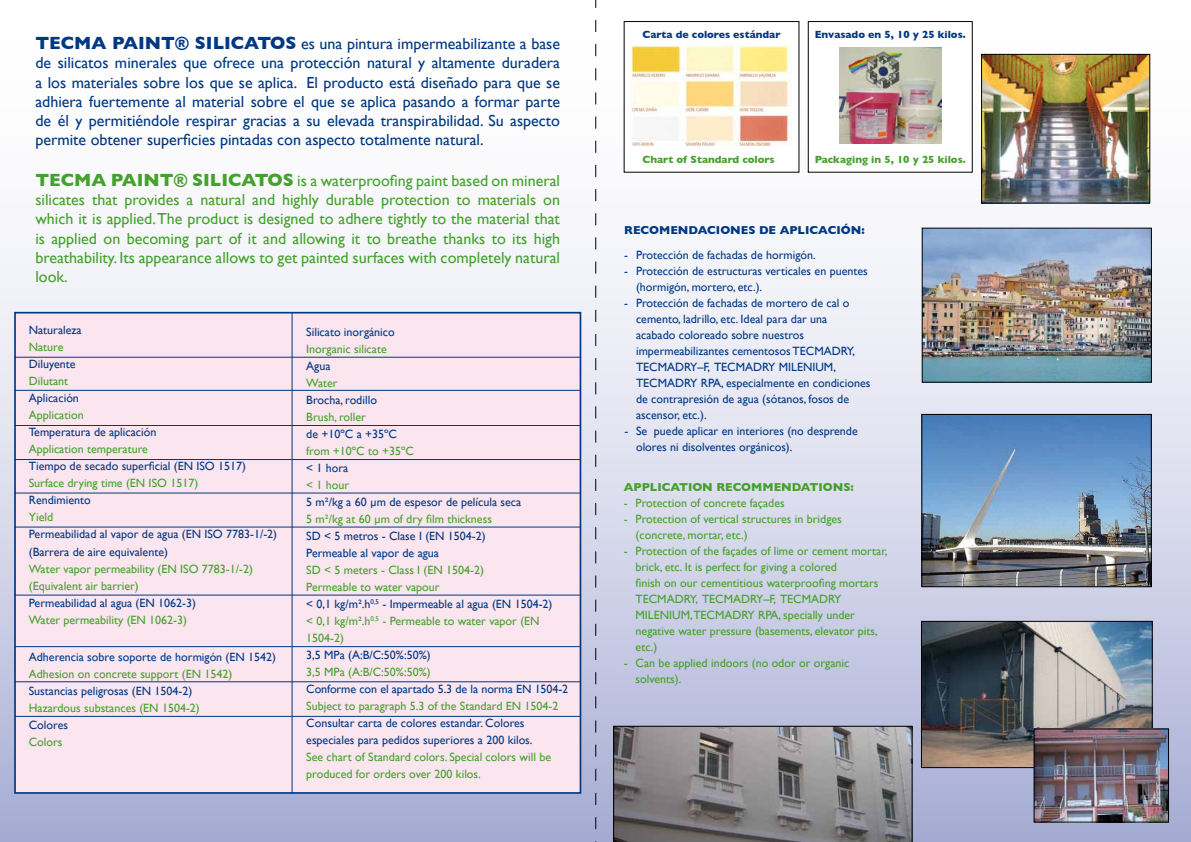
<style>
.page{position:relative;width:1191px;height:842px;background:#fff}
.page>*{position:absolute;margin:0;border:0;box-sizing:border-box;transform-origin:0 0}
.t1{font:16px/19.2px "Gill Sans";color:#003882;text-align:justify}
.t2{font:16px/19.2px "Gill Sans";color:#44a12b;text-align:justify}
.t3{font:12px/16px "Gill Sans";color:#003882}
.t4{font:12px/16px "Gill Sans";color:#44a12b}
.t5{font:700 11.7px "Gill Sans";color:#003882}
.t6{font:700 11.7px "Gill Sans";color:#44a12b}
.t7{font:700 10.6px "Gill Sans";color:#003882}
.t8{font:700 10.6px "Gill Sans";color:#44a12b}
.s1{font-weight:700;font-size:18px}
.s2{color:#003882}
</style>
<div class="page">
<div style="left:0;top:0;width:1191px;height:842px;background:linear-gradient(to bottom,#fff,#aeb4d7)"></div>
<svg style="left:595px;top:0;width:1px;height:842px"></svg>
<div style="left:14px;top:312px;width:567px;height:482px;background:#fbe5ef;border:2px solid #003882"></div>
<hr style="left:15px;top:357px;width:565px;height:1px;background:#003882">
<hr style="left:15px;top:390px;width:565px;height:1px;background:#003882">
<hr style="left:15px;top:425px;width:565px;height:1px;background:#003882">
<hr style="left:15px;top:459px;width:565px;height:1px;background:#003882">
<hr style="left:15px;top:493px;width:565px;height:1px;background:#003882">
<hr style="left:15px;top:527px;width:565px;height:1px;background:#003882">
<hr style="left:15px;top:595px;width:565px;height:1px;background:#003882">
<hr style="left:15px;top:646px;width:565px;height:1px;background:#003882">
<hr style="left:15px;top:681px;width:565px;height:1px;background:#003882">
<hr style="left:15px;top:716px;width:565px;height:1px;background:#003882">
<hr style="left:292px;top:313px;width:1px;height:480px;background:#003882">
<div style="left:624px;top:21px;width:175px;height:151px;background:#fff"></div>
<img style="left:631px;top:46px;width:160px;height:100px">
<div style="left:808px;top:21px;width:164px;height:151px;background:#fff;border:1px solid #000"></div>
<img style="left:839px;top:47px;width:102px;height:97px">
<svg style="left:613px;top:726px;width:299px;height:116px;background:#838182"></svg>
<img style="left:923px;top:416px;width:226px;height:169px">
<div style="left:921px;top:414px;width:230px;height:173px;border:1px solid #000"></div>
<img style="left:923px;top:230px;width:226px;height:151px">
<div style="left:921px;top:228px;width:230px;height:155px;border:1px solid #000"></div>
<img style="left:923px;top:623px;width:227px;height:143px">
<div style="left:921px;top:621px;width:231px;height:147px;border:1px solid #000"></div>
<img style="left:1035px;top:730px;width:132px;height:90px">
<div style="left:1033px;top:728px;width:136px;height:94px;border:1px solid #000"></div>
<img style="left:983px;top:56px;width:165px;height:146px">
<div style="left:981px;top:54px;width:169px;height:150px;border:1px solid #000"></div>
<p class="t1" style="left:35px;top:34px;width:526px"><span class="s1">TECMA PAINT® SILICATOS</span> es una pintura impermeabilizante a base de silicatos minerales que ofrece una protección natural y altamente duradera a los materiales sobre los que se aplica. El producto está diseñado para que se adhiera fuertemente al material sobre el que se aplica pasando a formar parte de él y permitiéndole respirar gracias a su elevada transpirabilidad. Su aspecto permite obtener superficies pintadas con aspecto totalmente natural.</p>
<p class="t2" style="left:35px;top:171px;width:526px"><span class="s1">TECMA PAINT® SILICATOS</span> is a waterproofing paint based on mineral silicates that provides a natural and highly durable protection to materials on which it is applied. The product is designed to adhere tightly to the material that is applied on becoming part of it and allowing it to breathe thanks to its high breathability. Its appearance allows to get painted surfaces with completely natural look.</p>
<p class="t3" style="left:29px;top:322px;width:54px">Naturaleza</p>
<p class="t4" style="left:29px;top:339px;width:36px">Nature</p>
<p class="t3" style="left:29px;top:356px;width:48px">Diluyente</p>
<p class="t4" style="left:29px;top:373px;width:41px">Dilutant</p>
<p class="t3" style="left:29px;top:390px;width:52px">Aplicación</p>
<p class="t4" style="left:29px;top:407px;width:56px">Application</p>
<p class="t3" style="left:29px;top:424px;width:129px">Temperatura de aplicación</p>
<p class="t4" style="left:29px;top:441px;width:121px">Application temperature</p>
<p class="t3" style="left:29px;top:458px;width:219px">Tiempo de secado superficial (EN ISO 1517)</p>
<p class="t4" style="left:29px;top:475px;width:171px">Surface drying time (EN ISO 1517)</p>
<p class="t3" style="left:29px;top:492px;width:63px">Rendimiento</p>
<p class="t4" style="left:29px;top:509px;width:26px">Yield</p>
<p class="t3" style="left:29px;top:526px;width:250px;line-height:17px">Permeabilidad al vapor de agua (EN ISO 7783-1/-2) (Barrera de aire equivalente)</p>
<p class="t4" style="left:29px;top:560px;width:226px;line-height:17px">Water vapor permeability (EN ISO 7783-1/-2) (Equivalent air barrier)</p>
<p class="t3" style="left:29px;top:594px;width:169px">Permeabilidad al agua (EN 1062-3)</p>
<p class="t4" style="left:29px;top:611px;width:160px">Water permeability (EN 1062-3)</p>
<p class="t3" style="left:29px;top:648px;width:249px">Adherencia sobre soporte de hormigón (EN 1542)</p>
<p class="t4" style="left:29px;top:665px;width:205px">Adhesion on concrete support (EN 1542)</p>
<p class="t3" style="left:29px;top:682px;width:165px">Sustancias peligrosas (EN 1504-2)</p>
<p class="t4" style="left:29px;top:699px;width:172px">Hazardous substances (EN 1504-2)</p>
<p class="t3" style="left:29px;top:716px;width:41px">Colores</p>
<p class="t4" style="left:29px;top:733px;width:35px">Colors</p>
<p class="t3" style="left:306px;top:324px;width:90px">Silicato inorgánico</p>
<p class="t4" style="left:306px;top:341px;width:82px">Inorganic silicate</p>
<p class="t3" style="left:306px;top:358px;width:26px">Agua</p>
<p class="t4" style="left:306px;top:375px;width:33px">Water</p>
<p class="t3" style="left:306px;top:392px;width:72px">Brocha, rodillo</p>
<p class="t4" style="left:306px;top:409px;width:61px">Brush, roller</p>
<p class="t3" style="left:306px;top:426px;width:92px">de +10ºC a +35ºC</p>
<p class="t4" style="left:306px;top:443px;width:109px">from +10ºC to +35ºC</p>
<p class="t3" style="left:306px;top:460px;width:44px">&lt; 1 hora</p>
<p class="t4" style="left:306px;top:477px;width:45px">&lt; 1 hour</p>
<p class="t3" style="left:306px;top:494px;width:217px">5 m²/kg a 60 µm de espesor de película seca</p>
<p class="t4" style="left:306px;top:511px;width:187px">5 m²/kg at 60 µm of dry film thickness</p>
<p class="t3" style="left:306px;top:527px;width:181px;line-height:17px">SD &lt; 5 metros - Clase I (EN 1504-2)<br>Permeable al vapor de agua</p>
<p class="t4" style="left:306px;top:561px;width:248px;line-height:17px">SD &lt; 5 meters - Class I (EN 1504-2)<br>Permeable to water vapour<br><span class="s2">&lt; 0,1 kg/m².h</span><sup>0,5</sup> <span class="s2">- Impermeable al agua (EN 1504-2) </span>&lt; 0,1 kg/m².h<sup>0,5</sup> - Permeable to water vapor (EN<br>1504-2)</p>
<p class="t3" style="left:306px;top:647px;width:126px">3,5 MPa (A:B/C:50%:50%)</p>
<p class="t4" style="left:306px;top:664px;width:126px">3,5 MPa (A:B/C:50%:50%)</p>
<p class="t3" style="left:306px;top:681px;width:263px">Conforme con el apartado 5.3 de la norma EN 1504-2</p>
<p class="t4" style="left:306px;top:698px;width:254px">Subject to paragraph 5.3 of the Standard EN 1504-2</p>
<p class="t3" style="left:306px;top:714px;width:228px;line-height:17px">Consultar carta de colores estandar. Colores especiales para pedidos superiores a 200 kilos.</p>
<p class="t4" style="left:306px;top:748px;width:246px;line-height:17px">See chart of Standard colors. Special colors will be produced for orders over 200 kilos.</p>
<p class="t7" style="left:642px;top:28px;width:139px">Carta de colores estándar</p>
<p class="t7" style="left:814px;top:28px;width:153px">Envasado en 5, 10 y 25 kilos.</p>
<p class="t8" style="left:642px;top:153px;width:133px">Chart of Standard colors</p>
<p class="t8" style="left:814px;top:153px;width:152px">Packaging in 5, 10 y 25 kilos.</p>
<p class="t5" style="left:624px;top:223px;width:242px">RECOMENDACIONES DE APLICACIÓN:</p>
<p class="t3" style="left:624px;top:247px;width:193px">- Protección de fachadas de hormigón.</p>
<p class="t3" style="left:636px;top:263px;width:233px;text-indent:-12px">- Protección de estructuras verticales en puentes (hormigón, mortero, etc.).</p>
<p class="t3" style="left:636px;top:295px;width:236px;text-indent:-12px">- Protección de fachadas de mortero de cal o cemento, ladrillo, etc. Ideal para dar una<br>acabado coloreado sobre nuestros impermeabilizantes cementosos TECMADRY, TECMADRY–F, TECMADRY MILENIUM, TECMADRY RPA, especialmente en condiciones de contrapresión de agua (sótanos, fosos de ascensor, etc.).</p>
<p class="t3" style="left:636px;top:422px;width:223px;text-indent:-12px">- Se puede aplicar en interiores (no desprende olores ni disolventes orgánicos).</p>
<p class="t6" style="left:624px;top:480px;width:231px">APPLICATION RECOMMENDATIONS:</p>
<p class="t4" style="left:624px;top:495px;width:162px">- Protection of concrete façades</p>
<p class="t4" style="left:635px;top:511px;width:208px;text-indent:-12px">- Protection of vertical structures in bridges (concrete, mortar, etc.)</p>
<p class="t4" style="left:635px;top:543px;width:253px;text-indent:-12px">- Protection of the façades of lime or cement mortar, brick, etc. It is perfect for giving a colored<br>finish on our cementitious waterproofing mortars TECMADRY, TECMADRY–F, TECMADRY MILENIUM,TECMADRY RPA, specially under negative water pressure (basements, elevator pits, etc.)</p>
<p class="t4" style="left:635px;top:655px;width:215px;text-indent:-12px">- Can be applied indoors (no odor or organic solvents).</p>
</div>
